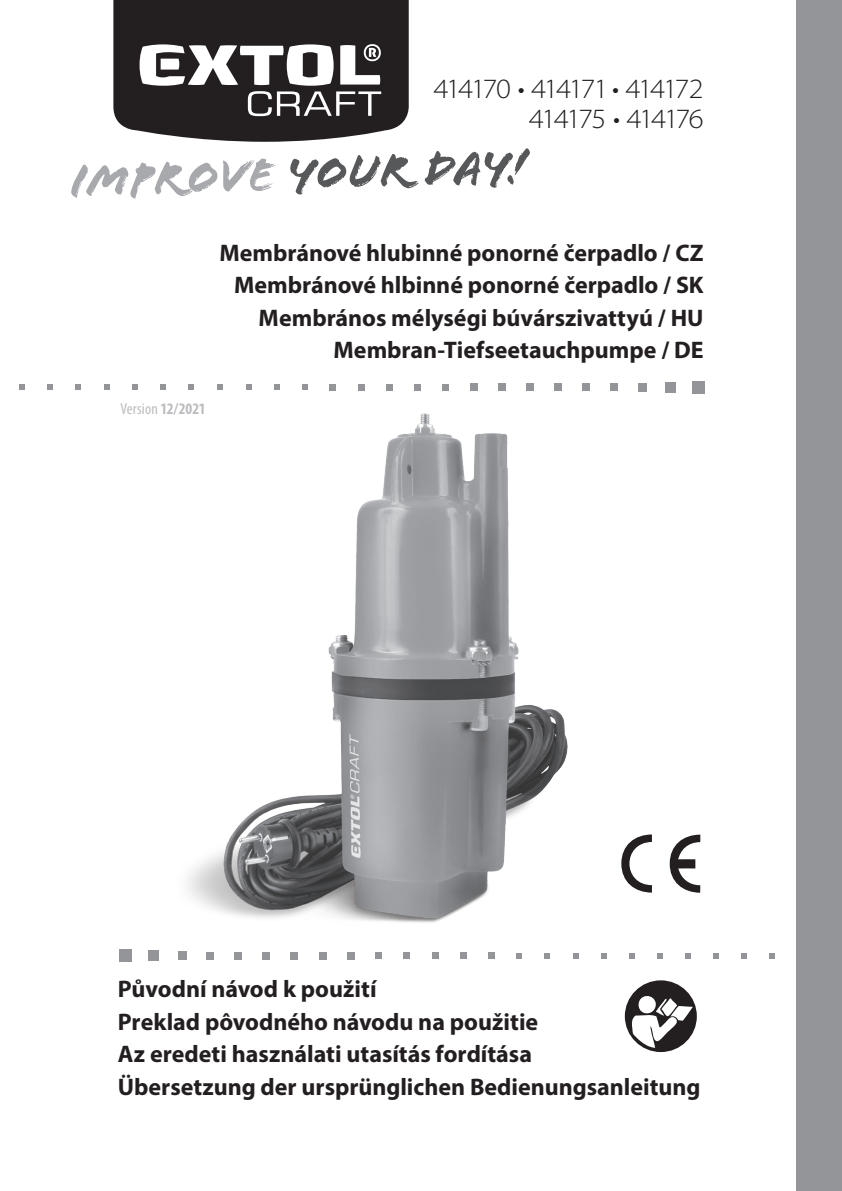
<style>
.page{position:relative;width:842px;height:1191px;background:#fff}
.page>*{position:absolute;margin:0;border:0;box-sizing:border-box;transform-origin:0 0}
.t1{font:300 semi-expanded 28px "Myriad Pro";letter-spacing:-.085em;color:#231f20}
.oddíl{font:700 24px "Myriad Pro";color:#231f20}
.language_-_uprava{font:condensed 16px "Myriad Pro";letter-spacing:.01em;color:#bcbdc0}
.s1{font-weight:700}
</style>
<div class="page">
<div style="left:797px;top:0;width:45px;height:1191px;background:#939598"></div>
<svg style="left:113px;top:0;width:296px;height:142px;background:#333031"></svg>
<svg style="left:140px;top:44px;width:241px;height:72px"></svg>
<svg style="left:621px;top:834px;width:31px;height:58px"></svg>
<svg style="left:670px;top:834px;width:30px;height:58px"></svg>
<svg style="left:290px;top:148px;width:240px;height:46px"></svg>
<svg style="left:71px;top:159px;width:205px;height:40px"></svg>
<div style="left:692px;top:381px;width:12px;height:12px;background:#939598"></div>
<div style="left:665px;top:382px;width:10px;height:10px;background:#939598"></div>
<div style="left:638px;top:383px;width:8px;height:9px;background:#939598"></div>
<div style="left:610px;top:383px;width:8px;height:8px;background:#939598"></div>
<div style="left:582px;top:383px;width:8px;height:8px;background:#939598"></div>
<div style="left:554px;top:384px;width:7px;height:7px;background:#939598"></div>
<div style="left:526px;top:384px;width:7px;height:7px;background:#939598"></div>
<div style="left:498px;top:384px;width:7px;height:7px;background:#939598"></div>
<div style="left:470px;top:384px;width:7px;height:7px;background:#939598"></div>
<svg style="left:442px;top:384px;width:6px;height:6px"></svg>
<svg style="left:414px;top:384px;width:6px;height:6px"></svg>
<svg style="left:386px;top:384px;width:6px;height:6px"></svg>
<svg style="left:358px;top:384px;width:6px;height:6px"></svg>
<svg style="left:330px;top:384px;width:6px;height:6px"></svg>
<svg style="left:302px;top:384px;width:5px;height:6px"></svg>
<svg style="left:189px;top:384px;width:5px;height:6px"></svg>
<svg style="left:75px;top:384px;width:6px;height:6px"></svg>
<svg style="left:274px;top:384px;width:5px;height:6px"></svg>
<svg style="left:161px;top:384px;width:5px;height:6px"></svg>
<svg style="left:47px;top:384px;width:6px;height:6px"></svg>
<svg style="left:246px;top:384px;width:5px;height:6px"></svg>
<svg style="left:133px;top:384px;width:5px;height:6px"></svg>
<svg style="left:19px;top:384px;width:5px;height:6px"></svg>
<svg style="left:218px;top:384px;width:5px;height:6px"></svg>
<svg style="left:104px;top:384px;width:6px;height:6px"></svg>
<div style="left:120px;top:949px;width:12px;height:13px;background:#939598"></div>
<div style="left:149px;top:950px;width:10px;height:11px;background:#939598"></div>
<div style="left:178px;top:951px;width:8px;height:9px;background:#939598"></div>
<div style="left:206px;top:952px;width:8px;height:7px;background:#939598"></div>
<div style="left:234px;top:952px;width:8px;height:7px;background:#939598"></div>
<div style="left:263px;top:952px;width:7px;height:7px;background:#939598"></div>
<div style="left:291px;top:952px;width:7px;height:7px;background:#939598"></div>
<div style="left:319px;top:952px;width:7px;height:7px;background:#939598"></div>
<div style="left:347px;top:952px;width:7px;height:7px;background:#939598"></div>
<div style="left:376px;top:952px;width:6px;height:7px;background:#939598"></div>
<div style="left:404px;top:952px;width:6px;height:7px;background:#939598"></div>
<div style="left:432px;top:952px;width:6px;height:7px;background:#939598"></div>
<div style="left:460px;top:952px;width:6px;height:7px;background:#939598"></div>
<div style="left:488px;top:952px;width:6px;height:7px;background:#939598"></div>
<svg style="left:517px;top:955px;width:5px;height:3px"></svg>
<svg style="left:545px;top:955px;width:5px;height:3px"></svg>
<svg style="left:573px;top:955px;width:5px;height:3px"></svg>
<svg style="left:601px;top:953px;width:5px;height:5px"></svg>
<svg style="left:629px;top:953px;width:5px;height:5px"></svg>
<svg style="left:657px;top:953px;width:5px;height:5px"></svg>
<svg style="left:685px;top:953px;width:5px;height:5px"></svg>
<svg style="left:713px;top:953px;width:5px;height:5px"></svg>
<svg style="left:741px;top:953px;width:5px;height:5px"></svg>
<svg style="left:769px;top:953px;width:5px;height:5px"></svg>
<svg style="left:625px;top:980px;width:72px;height:72px"></svg>
<img style="left:148px;top:413px;width:431px;height:542px">
<p class="t1" style="left:434px;top:73px;width:271px">414170 • 414171 • 414172</p>
<p class="t1" style="left:529px;top:103px;width:176px">414175 • 414176</p>
<p class="language_-_uprava" style="left:120px;top:398px;width:87px">Version <span class="s1">12/2021</span></p>
<p class="oddíl" style="left:219px;top:237px;width:486px">Membránové hlubinné ponorné čerpadlo / CZ</p>
<p class="oddíl" style="left:234px;top:270px;width:471px">Membránové hlbinné ponorné čerpadlo / SK</p>
<p class="oddíl" style="left:259px;top:302px;width:446px">Membrános mélységi búvárszivattyú / HU</p>
<p class="oddíl" style="left:334px;top:335px;width:372px">Membran-Tiefseetauchpumpe / DE</p>
<p class="oddíl" style="left:118px;top:973px;width:260px">Původní návod k použití</p>
<p class="oddíl" style="left:118px;top:1005px;width:422px">Preklad pôvodného návodu na použitie</p>
<p class="oddíl" style="left:118px;top:1038px;width:416px">Az eredeti használati utasítás fordítása</p>
<p class="oddíl" style="left:118px;top:1070px;width:584px">Übersetzung der ursprünglichen Bedienungsanleitung</p>
</div>
